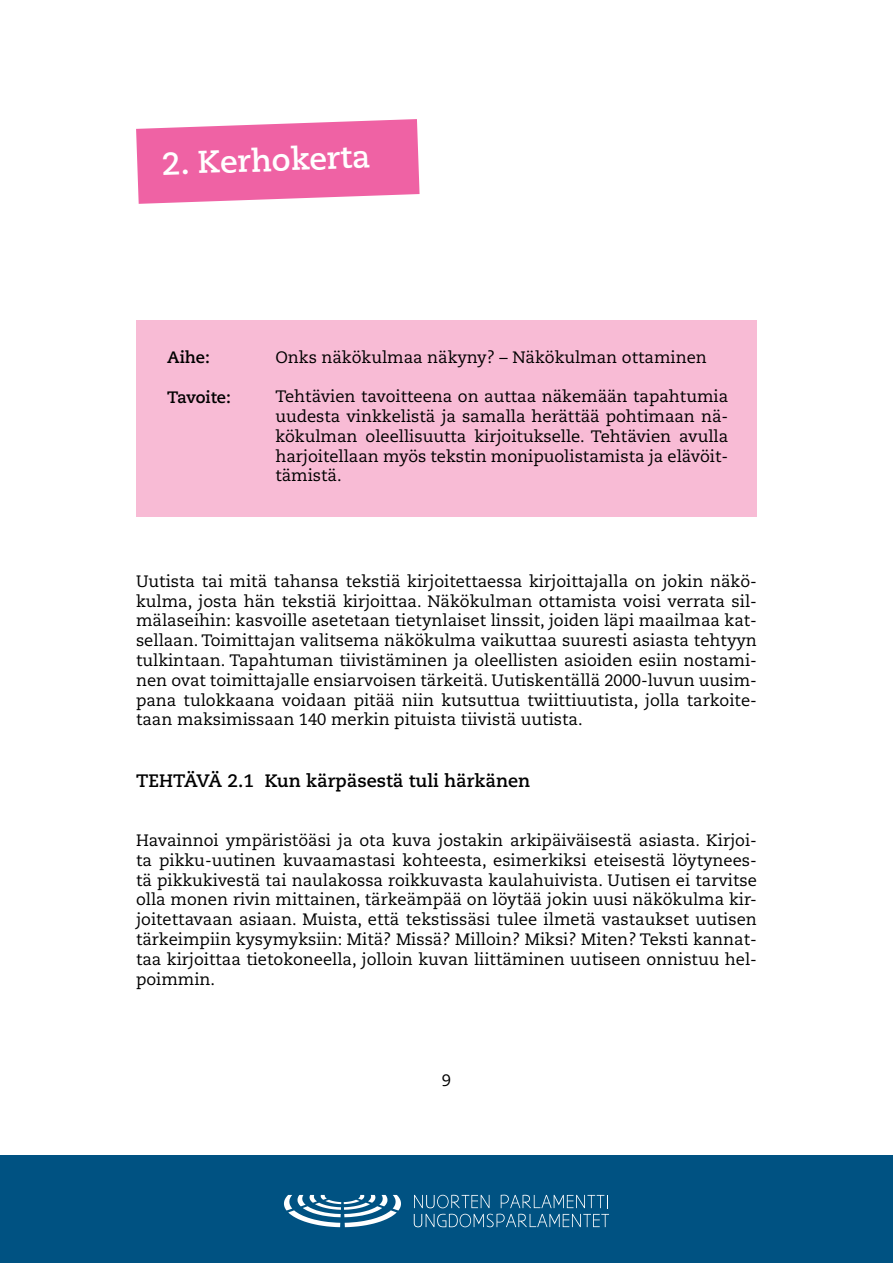
<style>
.page{position:relative;width:893px;height:1263px;background:#fff}
.page>*{position:absolute;margin:0;border:0;box-sizing:border-box;transform-origin:0 0}
.t1{font:700 31.5px "Caecilia LT Std";color:#fff}
.t2{font:700 18px "Caecilia LT Std";color:#000}
.t3{font:16.5px/19.8px "Caecilia LT Std";color:#000;text-align:justify}
.t4{font:700 16.5px "Caecilia LT Std";color:#000}
</style>
<div class="page">
<div style="left:0;top:1155px;width:893px;height:108px;background:#005282"></div>
<svg style="left:414px;top:1194px;width:195px;height:33px"></svg>
<svg style="left:284px;top:1195px;width:117px;height:32px"></svg>
<svg style="left:136px;top:119px;width:284px;height:85px;background:#f175af"></svg>
<div style="left:136px;top:321px;width:621px;height:196px;background:#f8bbd5"></div>
<h1 class="t1" style="left:161px;top:145px;width:210px;rotate:-2deg">2. Kerhokerta</h1>
<p class="t4" style="left:167px;top:347px;width:44px">Aihe:</p>
<p class="t4" style="left:167px;top:387px;width:65px">Tavoite:</p>
<p class="t3" style="left:275px;top:347px;width:433px">Onks näkökulmaa näkyny? – Näkökulman ottaminen</p>
<p class="t3" style="left:275px;top:387px;width:454px">Tehtävien tavoitteena on auttaa näkemään tapahtumia uudesta vinkkelistä ja samalla herättää pohtimaan nä&shy;kökulman oleellisuutta kirjoitukselle. Tehtävien avulla harjoitellaan myös tekstin monipuolistamista ja elävöit&shy;tämistä.</p>
<p class="t3" style="left:136px;top:571px;width:622px">Uutista tai mitä tahansa tekstiä kirjoitettaessa kirjoittajalla on jokin näkö&shy;kulma, josta hän tekstiä kirjoittaa. Näkökulman ottamista voisi verrata sil&shy;mälaseihin: kasvoille asetetaan tietynlaiset linssit, joiden läpi maailmaa kat&shy;sellaan. Toimittajan valitsema näkökulma vaikuttaa suuresti asiasta tehtyyn tulkintaan. Tapahtuman tiivistäminen ja oleellisten asioiden esiin nostami&shy;nen ovat toimittajalle ensiarvoisen tärkeitä. Uutiskentällä 2000-luvun uusim&shy;pana tulokkaana voidaan pitää niin kutsuttua twiittiuutista, jolla tarkoite&shy;taan maksimissaan 140 merkin pituista tiivistä uutista.</p>
<p class="t2" style="left:136px;top:770px;width:396px">TEHTÄVÄ 2.1 Kun kärpäsestä tuli härkänen</p>
<p class="t3" style="left:136px;top:831px;width:622px">Havainnoi ympäristöäsi ja ota kuva jostakin arkipäiväisestä asiasta. Kirjoi&shy;ta pikku-uutinen kuvaamastasi kohteesta, esimerkiksi eteisestä löytynees&shy;tä pikkukivestä tai naulakossa roikkuvasta kaulahuivista. Uutisen ei tarvitse olla monen rivin mittainen, tärkeämpää on löytää jokin uusi näkökulma kir&shy;joitettavaan asiaan. Muista, että tekstissäsi tulee ilmetä vastaukset uutisen tärkeimpiin kysymyksiin: Mitä? Missä? Milloin? Miksi? Miten? Teksti kannat&shy;taa kirjoittaa tietokoneella, jolloin kuvan liittäminen uutiseen onnistuu hel&shy;poimmin.</p>
<p class="t3" style="left:442px;top:1070px;width:11px">9</p>
</div>
